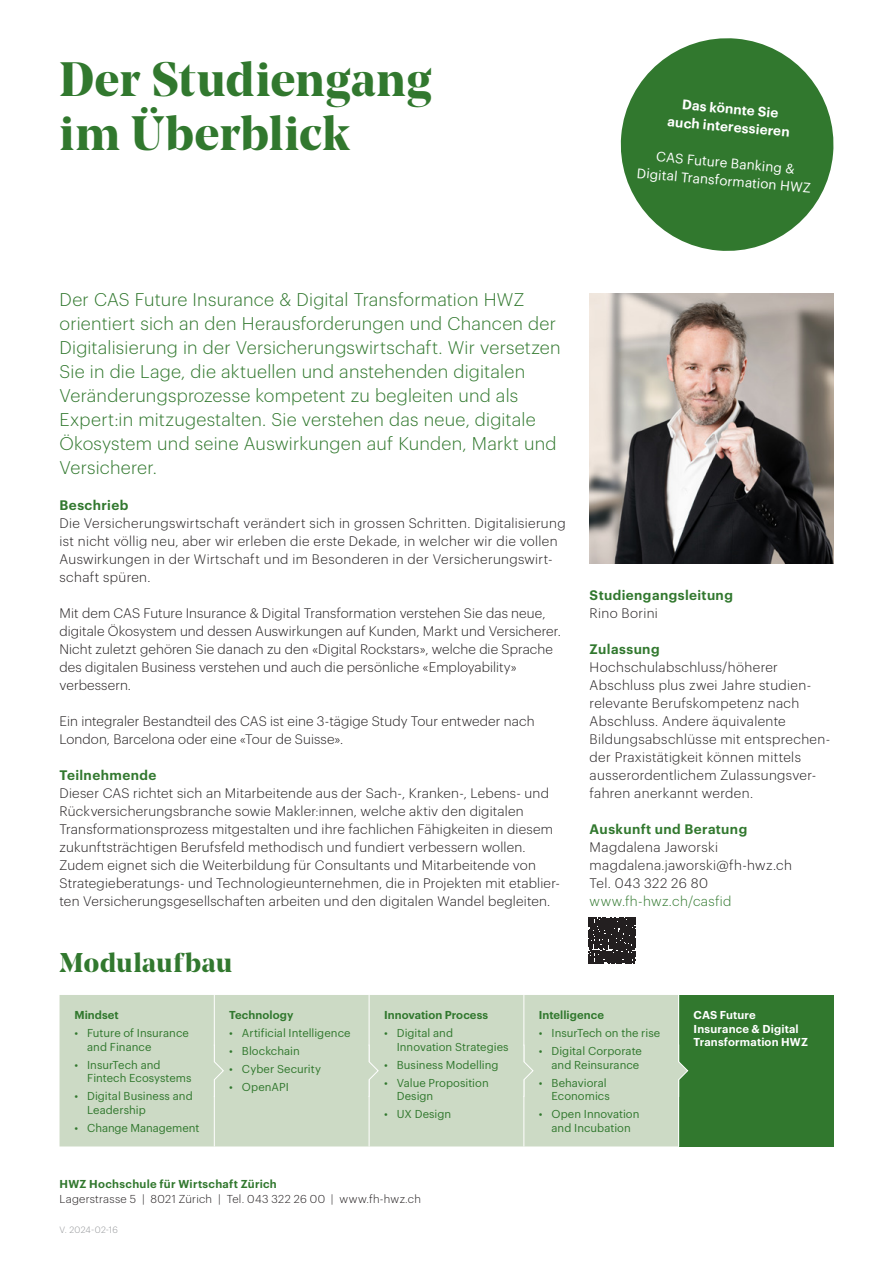
<style>
.page{position:relative;width:893px;height:1263px;background:#fff}
.page>*{position:absolute;margin:0;border:0;box-sizing:border-box;transform-origin:0 0}
.t1{font:700 48px/54px "Noe Display";letter-spacing:.01em;color:#31782e}
.t2{font:700 27px "Noe Display";letter-spacing:.02em;color:#31782e}
.t3{font:300 18px/24px "Graphik";letter-spacing:.01em;color:#31782e}
.t4{font:300 13.5px/18px "Graphik";letter-spacing:.015em;color:#231f20}
.t5{font:600 13.5px "Graphik";letter-spacing:.03em;color:#31782e}
.t6{font:13.5px/18px "Graphik";color:#fff;text-align:center}
.t7{font:600 13.5px/18px "Graphik";color:#fff;text-align:center}
.t8{font:300 13.5px "Graphik";letter-spacing:.03em;color:#31782e}
.t9{font:11.25px/13.5px "Graphik";color:#31782e}
.t10{font:600 11.25px "Graphik";letter-spacing:.01em;color:#31782e}
.t11{font:300 11.25px "Graphik";letter-spacing:.025em;color:#231f20}
.t12{font:600 11.25px/13.5px "Graphik";letter-spacing:.015em;color:#fff}
.t13{font:300 9px "Graphik";letter-spacing:.03em;color:#939598}
</style>
<div class="page">
<img style="left:590px;top:294px;width:243px;height:270px">
<svg style="left:620px;top:38px;width:214px;height:213px;fill:#31782e"></svg>
<div style="left:60px;top:995px;width:618px;height:151px;background:#ccdac5"></div>
<div style="left:679px;top:995px;width:154px;height:151px;background:#31782e"></div>
<hr style="left:214px;top:995px;width:1px;height:151px;background:#fff">
<hr style="left:369px;top:995px;width:1px;height:151px;background:#fff">
<hr style="left:523px;top:995px;width:1px;height:151px;background:#fff">
<svg style="left:520px;top:1044px;width:14px;height:54px"></svg>
<svg style="left:674px;top:1044px;width:15px;height:54px"></svg>
<svg style="left:365px;top:1044px;width:14px;height:54px"></svg>
<svg style="left:210px;top:1044px;width:14px;height:54px"></svg>
<div style="left:589px;top:917px;width:46px;height:46px;background:#231f20"></div>
<h1 class="t1" style="left:60px;top:51px;width:374px">Der Studiengang im Überblick</h1>
<p class="t7" style="left:670px;top:93px;width:124px;rotate:5deg">Das könnte Sie auch interessieren</p>
<p class="t6" style="left:639px;top:145px;width:176px;rotate:5deg">CAS Future Banking &amp;<br>Digital Transformation HWZ</p>
<p class="t3" style="left:60px;top:286px;width:502px">Der CAS Future Insurance &amp; Digital Transformation HWZ orientiert sich an den Herausforderungen und Chancen der Digitalisierung in der Versicherungswirtschaft. Wir versetzen Sie in die Lage, die aktuellen und anstehenden digitalen Veränderungsprozesse kompetent zu begleiten und als Expert:in mitzugestalten. Sie verstehen das neue, digitale Ökosystem und seine Auswirkungen auf Kunden, Markt und Versicherer.</p>
<p class="t5" style="left:60px;top:494px;width:70px">Beschrieb</p>
<p class="t4" style="left:60px;top:513px;width:508px">Die Versicherungswirtschaft verändert sich in grossen Schritten. Digitalisierung ist nicht völlig neu, aber wir erleben die erste Dekade, in welcher wir die vollen Auswirkungen in der Wirtschaft und im Besonderen in der Versicherungswirt&shy;schaft spüren.</p>
<p class="t4" style="left:60px;top:603px;width:503px">Mit dem CAS Future Insurance &amp; Digital Transformation verstehen Sie das neue, digitale Ökosystem und dessen Auswirkungen auf Kunden, Markt und Versicherer.<br>Nicht zuletzt gehören Sie danach zu den «Digital Rockstars», welche die Sprache des digitalen Business verstehen und auch die persönliche «Employability» verbessern.</p>
<p class="t4" style="left:60px;top:711px;width:477px">Ein integraler Bestandteil des CAS ist eine 3-tägige Study Tour entweder nach<br>London, Barcelona oder eine «Tour de Suisse».</p>
<p class="t5" style="left:60px;top:764px;width:98px">Teilnehmende</p>
<p class="t4" style="left:60px;top:783px;width:502px">Dieser CAS richtet sich an Mitarbeitende aus der Sach-, Kranken-, Lebens- und Rückversicherungsbranche sowie Makler:innen, welche aktiv den digitalen Transformationsprozess mitgestalten und ihre fachlichen Fähigkeiten in diesem zukunftsträchtigen Berufsfeld methodisch und fundiert verbessern wollen.<br>Zudem eignet sich die Weiterbildung für Consultants und Mitarbeitende von Strategieberatungs- und Technologieunternehmen, die in Projekten mit etablier&shy;ten Versicherungsgesellschaften arbeiten und den digitalen Wandel begleiten.</p>
<h2 class="t2" style="left:60px;top:945px;width:174px">Modulaufbau</h2>
<p class="t5" style="left:590px;top:584px;width:145px">Studiengangsleitung</p>
<p class="t4" style="left:590px;top:603px;width:70px">Rino Borini</p>
<p class="t5" style="left:590px;top:638px;width:71px">Zulassung</p>
<p class="t4" style="left:590px;top:657px;width:242px">Hochschulabschluss/höherer Abschluss plus zwei Jahre studien&shy;relevante Berufskompetenz nach Abschluss. Andere äquivalente Bildungsabschlüsse mit entsprechen&shy;der Praxistätigkeit können mittels ausserordentlichem Zulassungsver&shy;fahren anerkannt werden.</p>
<p class="t5" style="left:590px;top:818px;width:159px">Auskunft und Beratung</p>
<p class="t4" style="left:590px;top:837px;width:204px">Magdalena Jaworski magdalena.jaworski@fh-hwz.ch<br>Tel. 043 322 26 80</p>
<p class="t8" style="left:590px;top:891px;width:143px">www.fh-hwz.ch/casfid</p>
<p class="t10" style="left:74px;top:1006px;width:46px">Mindset</p>
<p class="t9" style="left:87px;top:1025px;width:103px;text-indent:-13px">• Future of Insurance and Finance</p>
<p class="t9" style="left:87px;top:1057px;width:106px;text-indent:-13px">• InsurTech and<br>Fintech Ecosystems</p>
<p class="t9" style="left:87px;top:1088px;width:107px;text-indent:-13px">• Digital Business and<br>Leadership</p>
<p class="t9" style="left:74px;top:1120px;width:126px">• Change Management</p>
<p class="t10" style="left:229px;top:1006px;width:66px">Technology</p>
<p class="t9" style="left:229px;top:1025px;width:123px">• Artificial Intelligence</p>
<p class="t9" style="left:229px;top:1043px;width:72px">• Blockchain</p>
<p class="t9" style="left:229px;top:1061px;width:93px">• Cyber Security</p>
<p class="t9" style="left:229px;top:1079px;width:61px">• OpenAPI</p>
<p class="t10" style="left:384px;top:1006px;width:106px">Innovation Process</p>
<p class="t9" style="left:397px;top:1025px;width:113px;text-indent:-13px">• Digital and<br>Innovation Strategies</p>
<p class="t9" style="left:384px;top:1057px;width:116px">• Business Modelling</p>
<p class="t9" style="left:397px;top:1075px;width:94px;text-indent:-13px">• Value Proposition<br>Design</p>
<p class="t9" style="left:384px;top:1106px;width:69px">• UX Design</p>
<p class="t10" style="left:60px;top:1176px;width:219px">HWZ Hochschule für Wirtschaft Zürich</p>
<p class="t11" style="left:60px;top:1191px;width:363px">Lagerstrasse 5 | 8021 Zürich | Tel. 043 322 26 00 | www.fh-hwz.ch</p>
<p class="t13" style="left:60px;top:1223px;width:60px">V. 2024-02-16</p>
<p class="t10" style="left:539px;top:1006px;width:67px">Intelligence</p>
<p class="t9" style="left:539px;top:1025px;width:123px">• InsurTech on the rise</p>
<p class="t9" style="left:539px;top:1043px;width:105px;text-align:right">• Digital Corporate and Reinsurance</p>
<p class="t9" style="left:539px;top:1075px;width:73px;text-align:right">• Behavioral<br>Economics</p>
<p class="t9" style="left:539px;top:1106px;width:102px;text-align:center">• Open Innovation and Incubation</p>
<p class="t12" style="left:694px;top:1007px;width:116px">CAS Future<br>Insurance &amp; Digital<br>Transformation HWZ</p>
</div>
